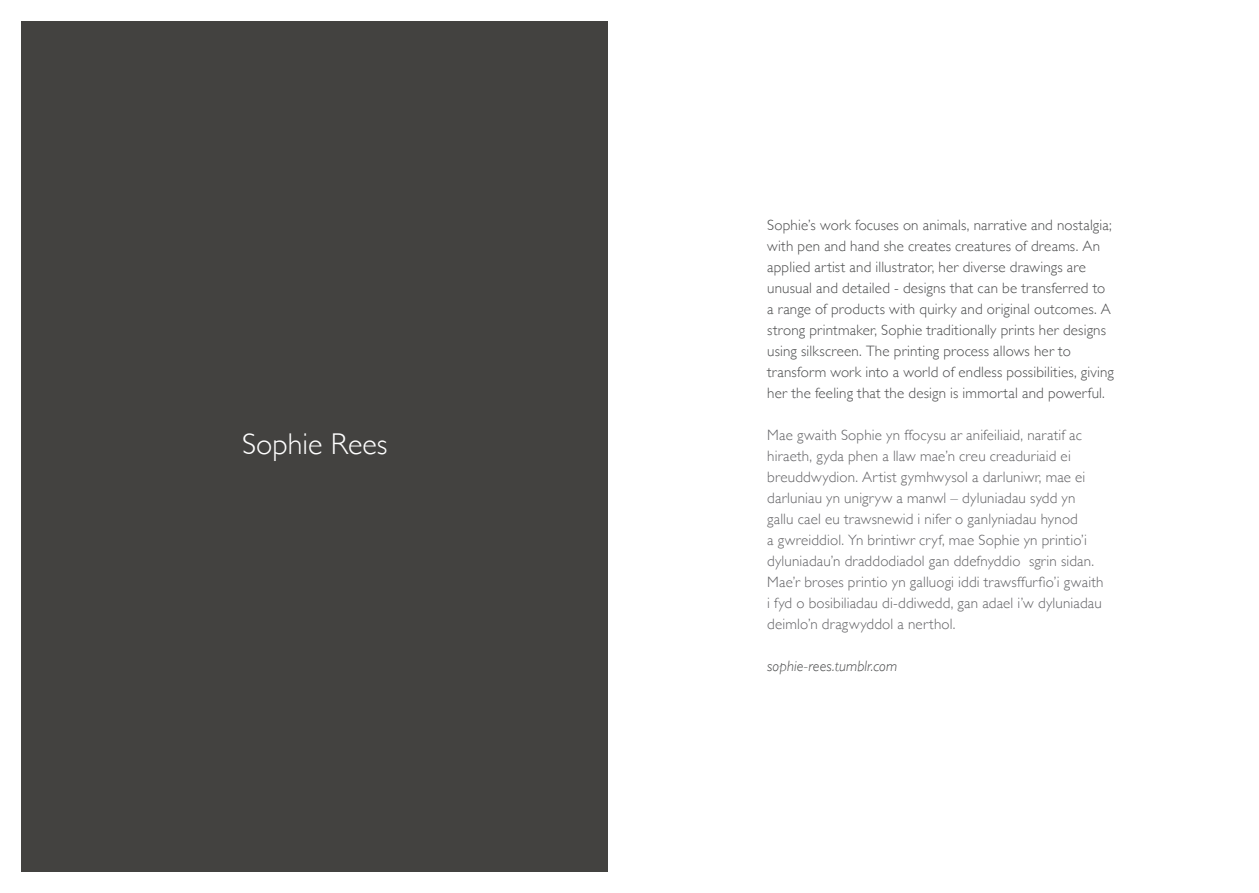
<style>
.page{position:relative;width:1259px;height:893px;background:#fff}
.page>*{position:absolute;margin:0;border:0;box-sizing:border-box;transform-origin:0 0}
.t1{font:300 30px "Gill Sans";color:#fff}
.t2{font:300 15px/21px "Gill Sans";letter-spacing:.01em;color:#636366}
.t3{font:300 15px/21px "Gill Sans";letter-spacing:.01em;color:#4b4c4d}
.t4{font:italic 300 15px "Gill Sans";letter-spacing:.005em;color:#4b4c4d}
</style>
<div class="page">
<div style="left:21px;top:21px;width:587px;height:851px;background:#434240"></div>
<p class="t1" style="left:242px;top:420px;width:147px">Sophie Rees</p>
<p class="t3" style="left:767px;top:214px;width:348px">Sophie’s work focuses on animals, narrative and nostalgia; with pen and hand she creates creatures of dreams. An applied artist and illustrator, her diverse drawings are unusual and detailed - designs that can be transferred to a range of products with quirky and original outcomes. A strong printmaker, Sophie traditionally prints her designs using silkscreen. The printing process allows her to transform work into a world of endless possibilities, giving her the feeling that the design is immortal and powerful.</p>
<p class="t2" style="left:767px;top:424px;width:338px">Mae gwaith Sophie yn ffocysu ar anifeiliaid, naratif ac hiraeth, gyda phen a llaw mae’n creu creaduriaid ei breuddwydion. Artist gymhwysol a darluniwr, mae ei darluniau yn unigryw a manwl – dyluniadau sydd yn gallu cael eu trawsnewid i nifer o ganlyniadau hynod<br>a gwreiddiol. Yn brintiwr cryf, mae Sophie yn printio’i dyluniadau’n draddodiadol gan ddefnyddio sgrin sidan.<br>Mae’r broses printio yn galluogi iddi trawsffurfio’i gwaith i fyd o bosibiliadau di-ddiwedd, gan adael i’w dyluniadau deimlo’n dragwyddol a nerthol.</p>
<p class="t4" style="left:767px;top:658px;width:131px">sophie-rees.tumblr.com</p>
</div>
